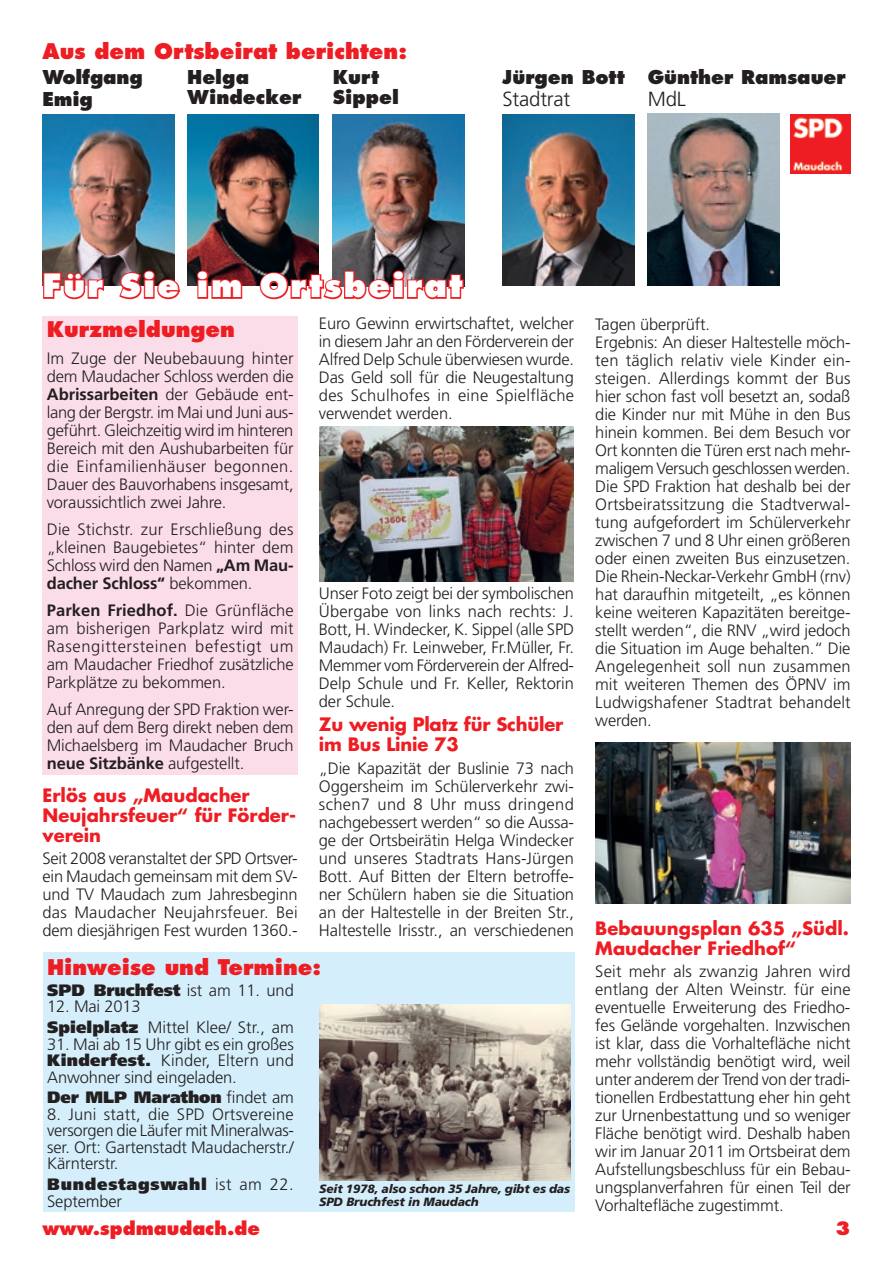
<style>
.page{position:relative;width:893px;height:1263px;background:#fff}
.page>*{position:absolute;margin:0;border:0;box-sizing:border-box;transform-origin:0 0}
.t1{font:800 31.2px "Futura";letter-spacing:.07em;color:#fff}
.t2{font:800 21px "Futura";color:#ee1d23}
.t3{font:300 20.4px "Frutiger";letter-spacing:-.01em;color:#231f20}
.t4{font:800 18.6px/20.4px "Futura";color:#231f20}
.t5{font:700 18px/19.8px "Futura";color:#ee1d23}
.t6{font:800 18px "Futura";color:#ee1d23}
.t7{font:300 16.5px/18px "Frutiger";letter-spacing:-.01em;color:#231f20;text-align:justify}
.t8{font:900 16.5px "Frutiger";letter-spacing:-.01em;color:#231f20}
.t9{font:italic 900 12px/13.2px "Frutiger";letter-spacing:-.01em;color:#231f20}
.s1{font-weight:700}
.s2{font-weight:300}
.s3{font-weight:900}
</style>
<div class="page">
<div style="left:43px;top:316px;width:255px;height:458px;background:#fbdde9"></div>
<img style="left:791px;top:114px;width:59px;height:60px">
<img style="left:332px;top:114px;width:133px;height:155px">
<img style="left:503px;top:114px;width:131px;height:171px">
<img style="left:188px;top:114px;width:131px;height:171px">
<img style="left:43px;top:114px;width:131px;height:171px">
<svg style="left:42px;top:271px;width:63px;height:29px"></svg>
<svg style="left:117px;top:269px;width:63px;height:31px"></svg>
<svg style="left:196px;top:269px;width:48px;height:30px"></svg>
<svg style="left:258px;top:269px;width:207px;height:31px"></svg>
<img style="left:648px;top:114px;width:131px;height:172px">
<div style="left:43px;top:952px;width:531px;height:260px;background:#d4effb"></div>
<img style="left:319px;top:1004px;width:251px;height:176px">
<img style="left:596px;top:742px;width:255px;height:161px">
<img style="left:319px;top:427px;width:255px;height:154px">
<p class="t2" style="left:43px;top:38px;width:366px">Aus dem Ortsbeirat berichten:</p>
<p class="t4" style="left:43px;top:66px;width:102px;line-height:22.4px">Wolfgang<br>Emig</p>
<p class="t4" style="left:503px;top:66px;width:124px">Jürgen Bott</p>
<p class="t4" style="left:187px;top:66px;width:116px">Helga<br>Windecker</p>
<p class="t4" style="left:333px;top:66px;width:68px">Kurt<br>Sippel</p>
<p class="t3" style="left:503px;top:87px;width:69px">Stadtrat</p>
<p class="t4" style="left:648px;top:66px;width:200px">Günther Ramsauer</p>
<p class="t3" style="left:648px;top:87px;width:40px">MdL</p>
<h1 class="t1" style="left:43px;top:266px;width:422px">Für Sie im Ortsbeirat</h1>
<p class="t2" style="left:47px;top:315px;width:190px">Kurzmeldungen</p>
<p class="t7" style="left:47px;top:349px;width:248px">Im Zuge der Neubebauung hinter dem Maudacher Schloss werden die <span class="s1">Abrissarbeiten</span> der Gebäude ent&shy;lang der Bergstr. im Mai und Juni aus&shy;geführt. Gleichzeitig wird im hinteren Bereich mit den Aushubarbeiten für die Einfamilienhäuser begonnen.<br>Dauer des Bauvorhabens insgesamt, voraussichtlich zwei Jahre.</p>
<p class="t7" style="left:47px;top:520px;width:248px">Die Stichstr. zur Erschließung des „kleinen Baugebietes“ hinter dem Schloss wird den Namen <span class="s1">„Am Mau&shy;dacher Schloss“</span> bekommen.</p>
<p class="t7" style="left:47px;top:601px;width:248px"><span class="s1">Parken Friedhof.</span> Die Grünfläche am bisherigen Parkplatz wird mit Rasengittersteinen befestigt um am Maudacher Friedhof zusätzliche Parkplätze zu bekommen.</p>
<p class="t7" style="left:47px;top:700px;width:248px">Auf Anregung der SPD Fraktion wer&shy;den auf dem Berg direkt neben dem Michaelsberg im Maudacher Bruch <span class="s1">neue Sitzbänke</span> aufgestellt.</p>
<p class="t5" style="left:43px;top:785px;width:255px">Erlös aus „Maudacher<br>Neujahrsfeuer“ für Förder&shy;verein</p>
<p class="t7" style="left:43px;top:849px;width:257px">Seit 2008 veranstaltet der SPD Ortsver&shy;ein Maudach gemeinsam mit dem SV&shy;und TV Maudach zum Jahresbeginn das Maudacher Neujahrsfeuer. Bei dem diesjährigen Fest wurden 1360.-</p>
<p class="t7" style="left:319px;top:315px;width:257px">Euro Gewinn erwirtschaftet, welcher in diesem Jahr an den Förderverein der Alfred Delp Schule überwiesen wurde.<br>Das Geld soll für die Neugestaltung des Schulhofes in eine Spielfläche verwendet werden.</p>
<p class="t7" style="left:319px;top:585px;width:257px">Unser Foto zeigt bei der symbolischen Übergabe von links nach rechts: J.<br>Bott, H. Windecker, K. Sippel (alle SPD Maudach) Fr. Leinweber, Fr.Müller, Fr.<br>Memmer vom Förderverein der Alfred-Delp Schule und Fr. Keller, Rektorin der Schule.</p>
<p class="t5" style="left:319px;top:714px;width:246px">Zu wenig Platz für Schüler im Bus Linie 73</p>
<p class="t7" style="left:319px;top:759px;width:257px">„Die Kapazität der Buslinie 73 nach Oggersheim im Schülerverkehr zwi&shy;schen7 und 8 Uhr muss dringend nachgebessert werden“ so die Aussa&shy;ge der Ortsbeirätin Helga Windecker und unseres Stadtrats Hans-Jürgen Bott. Auf Bitten der Eltern betroffe&shy;ner Schülern haben sie die Situation an der Haltestelle in der Breiten Str., Haltestelle Irisstr., an verschiedenen</p>
<p class="t2" style="left:47px;top:953px;width:276px">Hinweise und Termine:</p>
<p class="t8" style="left:47px;top:980px;width:248px">SPD Bruchfest <span class="s2">ist am 11. und</span></p>
<p class="t7" style="left:47px;top:996px;width:248px;line-height:20.7px">12. Mai 2013<br><span class="s3">Spielplatz</span> Mittel Klee/ Str., am</p>
<p class="t7" style="left:47px;top:1035px;width:248px;line-height:16.5px">31. Mai ab 15 Uhr gibt es ein großes <span class="s3">Kinderfest.</span> Kinder, Eltern und Anwohner sind eingeladen.</p>
<p class="t8" style="left:47px;top:1087px;width:248px">Der MLP Marathon <span class="s2">findet am</span></p>
<p class="t7" style="left:47px;top:1106px;width:248px;line-height:16.5px">8. Juni statt, die SPD Ortsvereine versorgen die Läufer mit Mineralwas&shy;ser. Ort: Gartenstadt Maudacherstr./ Kärnterstr.</p>
<p class="t7" style="left:47px;top:1176px;width:248px;line-height:16.5px"><span class="s3">Bundestagswahl</span> ist am 22.<br>September</p>
<p class="t9" style="left:319px;top:1182px;width:252px">Seit 1978, also schon 35 Jahre, gibt es das<br>SPD Bruchfest in Maudach</p>
<p class="t7" style="left:595px;top:316px;width:257px;text-align:left">Tagen überprüft.<br>Ergebnis: An dieser Haltestelle möch&shy;ten täglich relativ viele Kinder ein&shy;steigen. Allerdings kommt der Bus hier schon fast voll besetzt an, sodaß die Kinder nur mit Mühe in den Bus hinein kommen. Bei dem Besuch vor Ort konnten die Türen erst nach mehr&shy;maligem Versuch geschlossen werden.<br>Die SPD Fraktion hat deshalb bei der Ortsbeiratssitzung die Stadtverwal&shy;tung aufgefordert im Schülerverkehr zwischen 7 und 8 Uhr einen größeren oder einen zweiten Bus einzusetzen.<br>Die Rhein-Neckar-Verkehr GmbH (rnv) hat daraufhin mitgeteilt, „es können keine weiteren Kapazitäten bereitge&shy;stellt werden“, die RNV „wird jedoch die Situation im Auge behalten.“ Die Angelegenheit soll nun zusammen mit weiteren Themen des ÖPNV im Ludwigshafener Stadtrat behandelt werden.</p>
<p class="t5" style="left:595px;top:918px;width:255px">Bebauungsplan 635 „Südl.<br>Maudacher Friedhof“</p>
<p class="t7" style="left:595px;top:962px;width:257px">Seit mehr als zwanzig Jahren wird entlang der Alten Weinstr. für eine eventuelle Erweiterung des Friedho&shy;fes Gelände vorgehalten. Inzwischen ist klar, dass die Vorhaltefläche nicht mehr vollständig benötigt wird, weil unter anderem der Trend von der tradi&shy;tionellen Erdbestattung eher hin geht zur Urnenbestattung und so weniger Fläche benötigt wird. Deshalb haben wir im Januar 2011 im Ortsbeirat dem Aufstellungsbeschluss für ein Bebau&shy;ungsplanverfahren für einen Teil der Vorhaltefläche zugestimmt.</p>
<p class="t6" style="left:43px;top:1216px;width:219px">www.spdmaudach.de</p>
<p class="t6" style="left:835px;top:1216px;width:16px">3</p>
</div>
